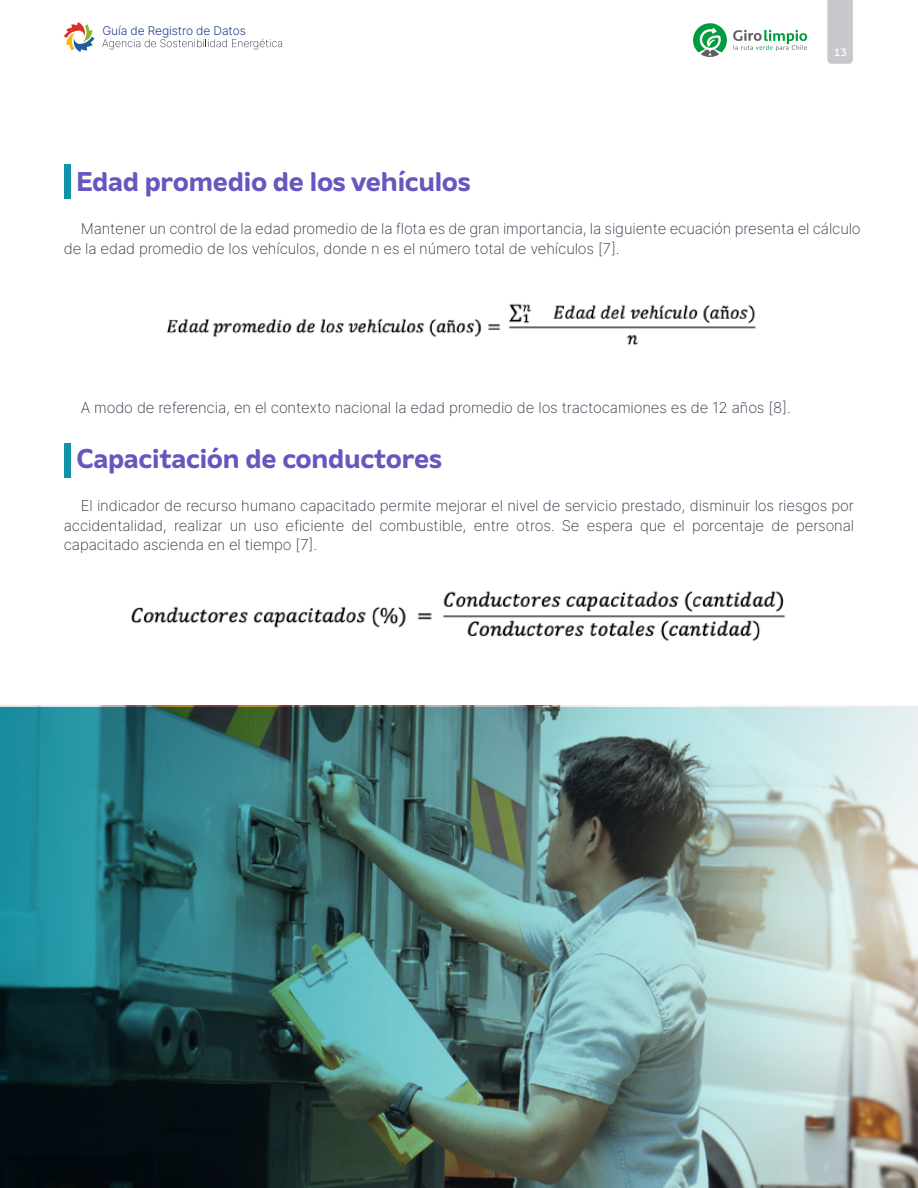
<style>
.page{position:relative;width:918px;height:1188px;background:#fff}
.page>*{position:absolute;margin:0;border:0;box-sizing:border-box;transform-origin:0 0}
.t1{font:27px "Amino Regular 13";letter-spacing:-.01em;color:#6657bf}
.t2{font:200 15px/19.5px "Inter";letter-spacing:-.01em;color:#2e3040}
.t3{font:300 12px "Inter";letter-spacing:-.01em;color:#253f8e}
.t4{font:10.5px "Amino Regular 5";color:#fff}
</style>
<div class="page">
<div style="left:827px;top:0;width:26px;height:64px;background:#c7c7cc"></div>
<svg style="left:64px;top:22px;width:31px;height:30px"></svg>
<svg style="left:102px;top:39px;width:180px;height:10px"></svg>
<svg style="left:693px;top:23px;width:34px;height:34px"></svg>
<svg style="left:733px;top:30px;width:74px;height:21px"></svg>
<img style="left:167px;top:303px;width:589px;height:43px">
<img style="left:131px;top:591px;width:655px;height:51px">
<div style="left:64px;top:164px;width:6px;height:35px;background:#1194a7"></div>
<div style="left:64px;top:444px;width:6px;height:34px;background:#1194a7"></div>
<img style="left:0;top:707px;width:918px;height:481px">
<p class="t3" style="left:102px;top:22px;width:145px">Guía de Registro de Datos</p>
<p class="t4" style="left:834px;top:46px;width:15px">13</p>
<h1 class="t1" style="left:77px;top:165px;width:396px">Edad promedio de los vehículos</h1>
<p class="t2" style="left:64px;top:219px;width:799px;text-indent:17px">Mantener un control de la edad promedio de la flota es de gran importancia, la siguiente ecuación presenta el cálculo de la edad promedio de los vehículos, donde n es el número total de vehículos [7].</p>
<p class="t2" style="left:81px;top:398px;width:712px">A modo de referencia, en el contexto nacional la edad promedio de los tractocamiones es de 12 años [8].</p>
<h1 class="t1" style="left:77px;top:442px;width:367px">Capacitación de conductores</h1>
<p class="t2" style="left:64px;top:496px;width:792px;text-align:justify;text-indent:17px">El indicador de recurso humano capacitado permite mejorar el nivel de servicio prestado, disminuir los riesgos por accidentalidad, realizar un uso eficiente del combustible, entre otros. Se espera que el porcentaje de personal capacitado ascienda en el tiempo [7].</p>
</div>
